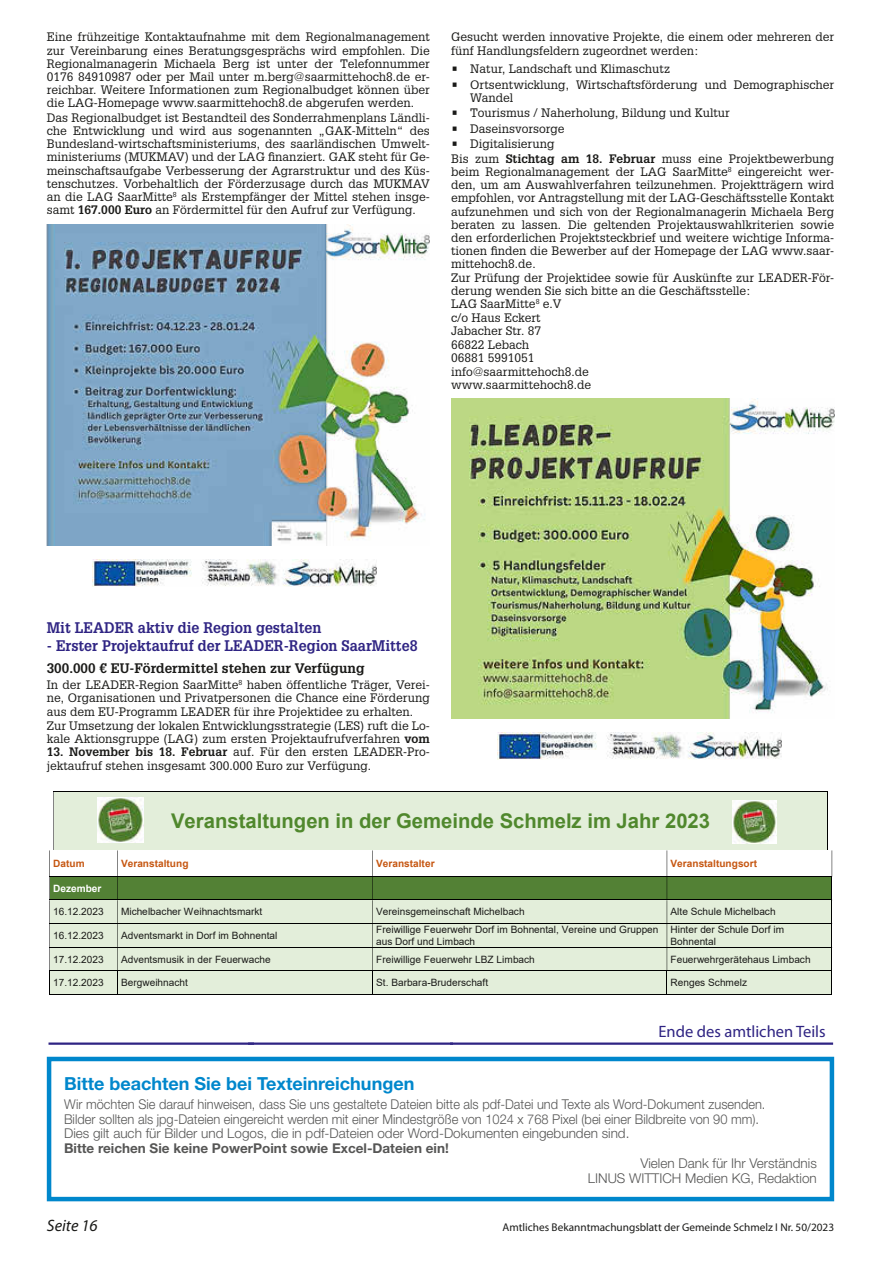
<style>
.page{position:relative;width:881px;height:1263px;background:#fff}
.page>*{position:absolute;margin:0;border:0;box-sizing:border-box;transform-origin:0 0}
.t1{font:20.25px "Sfhbpg CID Font+F2";color:#50882d}
.t2{font:700 18px "Helvetica Neue LT";color:#0087cc}
.t3{font:16.5px "Myriad Pro";color:#2f2483}
.t4{font:italic 16.5px "Myriad Pro";color:#1a1a18}
.t5{font:700 15px "Glypha LT";color:#2f2483;scale:.95 1}
.t6{font:300 13.5px/14.9px "Helvetica Neue LT";color:#565655;scale:.95 1}
.t7{font:300 13.5px/14.9px "Helvetica Neue LT";color:#565655;text-align:right}
.t8{font:700 13.5px "Helvetica Neue LT";color:#565655}
.t9{font:700 13.5px "Glypha LT";color:#1a1a18}
.t10{font:12px/13.2px "Glypha LT";color:#1a1a18}
.t11{font:11.25px "Myriad Pro";color:#1a1a18}
.t12{font:10.05px/11.7px "Cnbsth CID Font+F1";color:#1a1a18}
.t13{font:10.05px "Sfhbpg CID Font+F2";color:#c65712}
.t14{font:10.05px "Sfhbpg CID Font+F2";color:#fff}
.s1{font-weight:700}
</style>
<div class="page">
<img style="left:451px;top:398px;width:382px;height:321px">
<img style="left:497px;top:732px;width:283px;height:28px">
<img style="left:47px;top:224px;width:382px;height:321px">
<img style="left:93px;top:559px;width:283px;height:28px">
<div style="left:54px;top:791px;width:773px;height:59px;background:#e3eeda"></div>
<hr style="left:53px;top:791px;width:774px;height:1px;background:#000">
<hr style="left:53px;top:791px;width:1px;height:59px;background:#000">
<hr style="left:827px;top:791px;width:1px;height:59px;background:#000">
<div style="left:50px;top:877px;width:67px;height:23px;background:#538135"></div>
<div style="left:117px;top:877px;width:255px;height:23px;background:#538135"></div>
<div style="left:372px;top:877px;width:294px;height:23px;background:#538135"></div>
<div style="left:666px;top:877px;width:165px;height:23px;background:#538135"></div>
<hr style="left:49px;top:876px;width:782px;height:1px;background:#000">
<div style="left:50px;top:900px;width:67px;height:23px;background:#e3eeda"></div>
<div style="left:117px;top:900px;width:255px;height:23px;background:#e3eeda"></div>
<div style="left:372px;top:900px;width:294px;height:23px;background:#e3eeda"></div>
<div style="left:666px;top:900px;width:165px;height:23px;background:#e3eeda"></div>
<hr style="left:49px;top:900px;width:782px;height:1px;background:#000">
<div style="left:50px;top:924px;width:67px;height:23px;background:#e3eeda"></div>
<div style="left:117px;top:924px;width:255px;height:23px;background:#e3eeda"></div>
<div style="left:372px;top:924px;width:294px;height:23px;background:#e3eeda"></div>
<div style="left:670px;top:924px;width:158px;height:11px;background:#e3eeda"></div>
<div style="left:670px;top:935px;width:158px;height:12px;background:#e3eeda"></div>
<hr style="left:49px;top:923px;width:782px;height:1px;background:#000">
<div style="left:50px;top:947px;width:67px;height:23px;background:#e3eeda"></div>
<div style="left:117px;top:947px;width:255px;height:23px;background:#e3eeda"></div>
<div style="left:372px;top:947px;width:294px;height:23px;background:#e3eeda"></div>
<div style="left:666px;top:947px;width:165px;height:23px;background:#e3eeda"></div>
<hr style="left:49px;top:947px;width:782px;height:1px;background:#000">
<div style="left:50px;top:971px;width:67px;height:23px;background:#e3eeda"></div>
<div style="left:117px;top:971px;width:255px;height:23px;background:#e3eeda"></div>
<div style="left:372px;top:971px;width:294px;height:23px;background:#e3eeda"></div>
<div style="left:666px;top:971px;width:165px;height:23px;background:#e3eeda"></div>
<hr style="left:49px;top:970px;width:782px;height:1px;background:#000">
<svg style="left:49px;top:850px;width:1px;height:144px"></svg>
<hr style="left:49px;top:994px;width:68px;height:1px;background:#000">
<svg style="left:117px;top:850px;width:1px;height:144px"></svg>
<hr style="left:118px;top:994px;width:254px;height:1px;background:#000">
<svg style="left:372px;top:850px;width:1px;height:144px"></svg>
<hr style="left:373px;top:994px;width:293px;height:1px;background:#000">
<svg style="left:666px;top:850px;width:1px;height:144px"></svg>
<hr style="left:667px;top:994px;width:164px;height:1px;background:#000">
<svg style="left:827px;top:850px;width:5px;height:145px"></svg>
<img style="left:98px;top:797px;width:45px;height:45px">
<img style="left:732px;top:800px;width:44px;height:44px">
<hr style="left:450px;top:1042px;width:382px;height:3px;background:#2f2483">
<hr style="left:48px;top:1042px;width:205px;height:3px;background:#2f2483">
<hr style="left:248px;top:1042px;width:204px;height:3px;background:#2f2483">
<div style="left:47px;top:1057px;width:786px;height:144px;border:4px solid #0087cc"></div>
<p class="t10" style="left:47px;top:30px;width:384px;text-align:justify">Eine frühzeitige Kontaktaufnahme mit dem Regionalmanagement zur Vereinbarung eines Beratungsgesprächs wird empfohlen. Die Regionalmanagerin Michaela Berg ist unter der Telefonnummer 0176 84910987 oder per Mail unter m.berg@saarmittehoch8.de er&shy;reichbar. Weitere Informationen zum Regionalbudget können über die LAG-Homepage www.saarmittehoch8.de abgerufen werden.</p>
<p class="t10" style="left:47px;top:111px;width:384px;text-align:justify">Das Regionalbudget ist Bestandteil des Sonderrahmenplans Ländli&shy;che Entwicklung und wird aus sogenannten „GAK-Mitteln“ des Bundesland-wirtschaftsministeriums, des saarländischen Umwelt&shy;ministeriums (MUKMAV) und der LAG finanziert. GAK steht für Ge&shy;meinschaftsaufgabe Verbesserung der Agrarstruktur und des Küs&shy;tenschutzes. Vorbehaltlich der Förderzusage durch das MUKMAV an die LAG SaarMitte<sup>8</sup> als Erstempfänger der Mittel stehen insge&shy;samt <span class="s1">167.000 Euro</span> an Fördermittel für den Aufruf zur Verfügung.</p>
<p class="t10" style="left:451px;top:30px;width:384px">Gesucht werden innovative Projekte, die einem oder mehreren der fünf Handlungsfeldern zugeordnet werden:</p>
<p class="t10" style="left:451px;top:62px;width:220px">• Natur, Landschaft und Klimaschutz</p>
<p class="t10" style="left:470px;top:78px;width:365px;text-indent:-19px">• Ortsentwicklung, Wirtschaftsförderung und Demographischer<br>Wandel</p>
<p class="t10" style="left:451px;top:106px;width:280px">• Tourismus / Naherholung, Bildung und Kultur</p>
<p class="t10" style="left:451px;top:122px;width:115px">• Daseinsvorsorge</p>
<p class="t10" style="left:451px;top:136px;width:384px;line-height:14.7px">• Digitalisierung<br>Bis zum <span class="s1">Stichtag am 18. Februar</span> muss eine Projektbewerbung</p>
<p class="t10" style="left:451px;top:165px;width:384px">beim Regionalmanagement der LAG SaarMitte<sup>8</sup> eingereicht wer&shy;den, um am Auswahlverfahren teilzunehmen. Projektträgern wird empfohlen, vor Antragstellung mit der LAG-Geschäftsstelle Kontakt aufzunehmen und sich von der Regionalmanagerin Michaela Berg beraten zu lassen. Die geltenden Projektauswahlkriterien sowie den erforderlichen Projektsteckbrief und weitere wichtige Informa&shy;tionen finden die Bewerber auf der Homepage der LAG www.saar&shy;mittehoch8.de.<br>Zur Prüfung der Projektidee sowie für Auskünfte zur LEADER-För&shy;derung wenden Sie sich bitte an die Geschäftsstelle:<br>LAG SaarMitte<sup>8</sup> e.V<br>c/o Haus Eckert<br>Jabacher Str. 87<br>66822 Lebach<br>06881 5991051<br>info@saarmittehoch8.de<br>www.saarmittehoch8.de</p>
<p class="t5" style="left:47px;top:618px;width:290px">Mit LEADER aktiv die Region gestalten</p>
<p class="t5" style="left:47px;top:636px;width:391px">- Erster Projektaufruf der LEADER-Region SaarMitte8</p>
<p class="t9" style="left:47px;top:659px;width:319px">300.000 € EU-Fördermittel stehen zur Verfügung</p>
<p class="t10" style="left:47px;top:678px;width:384px;text-align:justify">In der LEADER-Region SaarMitte<sup>8</sup> haben öffentliche Träger, Verei&shy;ne, Organisationen und Privatpersonen die Chance eine Förderung aus dem EU-Programm LEADER für ihre Projektidee zu erhalten.</p>
<p class="t10" style="left:47px;top:719px;width:384px">Zur Umsetzung der lokalen Entwicklungsstrategie (LES) ruft die Lo&shy;kale Aktionsgruppe (LAG) zum ersten Projektaufrufverfahren <span class="s1">vom</span></p>
<p class="t10" style="left:47px;top:745px;width:384px"><span class="s1">13. November bis 18. Februar</span> auf. Für den ersten LEADER-Pro&shy;jektaufruf stehen insgesamt 300.000 Euro zur Verfügung.</p>
<h1 class="t1" style="left:171px;top:806px;width:540px">Veranstaltungen in der Gemeinde Schmelz im Jahr 2023</h1>
<p class="t13" style="left:53px;top:856px;width:33px">Datum</p>
<p class="t13" style="left:121px;top:856px;width:69px">Veranstaltung</p>
<p class="t13" style="left:376px;top:856px;width:60px">Veranstalter</p>
<p class="t13" style="left:670px;top:856px;width:88px">Veranstaltungsort</p>
<p class="t14" style="left:53px;top:881px;width:50px">Dezember</p>
<p class="t12" style="left:53px;top:906px;width:52px">16.12.2023</p>
<p class="t12" style="left:121px;top:906px;width:143px">Michelbacher Weihnachtsmarkt</p>
<p class="t12" style="left:376px;top:906px;width:150px">Vereinsgemeinschaft Michelbach</p>
<p class="t12" style="left:670px;top:906px;width:107px">Alte Schule Michelbach</p>
<p class="t12" style="left:53px;top:929px;width:52px">16.12.2023</p>
<p class="t12" style="left:121px;top:929px;width:158px">Adventsmarkt in Dorf im Bohnental</p>
<p class="t12" style="left:376px;top:924px;width:284px">Freiwillige Feuerwehr Dorf im Bohnental, Vereine und Gruppen aus Dorf und Limbach</p>
<p class="t12" style="left:670px;top:924px;width:115px">Hinter der Schule Dorf im<br>Bohnental</p>
<p class="t12" style="left:53px;top:953px;width:52px">17.12.2023</p>
<p class="t12" style="left:121px;top:953px;width:151px">Adventsmusik in der Feuerwache</p>
<p class="t12" style="left:376px;top:953px;width:160px">Freiwillige Feuerwehr LBZ Limbach</p>
<p class="t12" style="left:670px;top:953px;width:141px">Feuerwehrgerätehaus Limbach</p>
<p class="t12" style="left:53px;top:976px;width:52px">17.12.2023</p>
<p class="t12" style="left:121px;top:976px;width:68px">Bergweihnacht</p>
<p class="t12" style="left:376px;top:976px;width:113px">St. Barbara-Bruderschaft</p>
<p class="t12" style="left:670px;top:976px;width:78px">Renges Schmelz</p>
<h3 class="t3" style="left:658px;top:1021px;width:168px">Ende des amtlichen Teils</h3>
<h2 class="t2" style="left:64px;top:1072px;width:351px">Bitte beachten Sie bei Texteinreichungen</h2>
<p class="t6" style="left:64px;top:1096px;width:739px">Wir möchten Sie darauf hinweisen, dass Sie uns gestaltete Dateien bitte als pdf-Datei und Texte als Word-Dokument zusenden.<br>Bilder sollten als jpg-Dateien eingereicht werden mit einer Mindestgröße von 1024 x 768 Pixel (bei einer Bildbreite von 90 mm).<br>Dies gilt auch für Bilder und Logos, die in pdf-Dateien oder Word-Dokumenten eingebunden sind.</p>
<p class="t8" style="left:64px;top:1140px;width:386px">Bitte reichen Sie keine PowerPoint sowie Excel-Dateien ein!</p>
<p class="t7" style="left:587px;top:1155px;width:230px">Vielen Dank für Ihr Verständnis<br>LINUS WITTICH Medien KG, Redaktion</p>
<h3 class="t4" style="left:47px;top:1215px;width:52px">Seite 16</h3>
<p class="t11" style="left:502px;top:1220px;width:333px">Amtliches Bekanntmachungsblatt der Gemeinde Schmelz I Nr. 50/2023</p>
</div>
